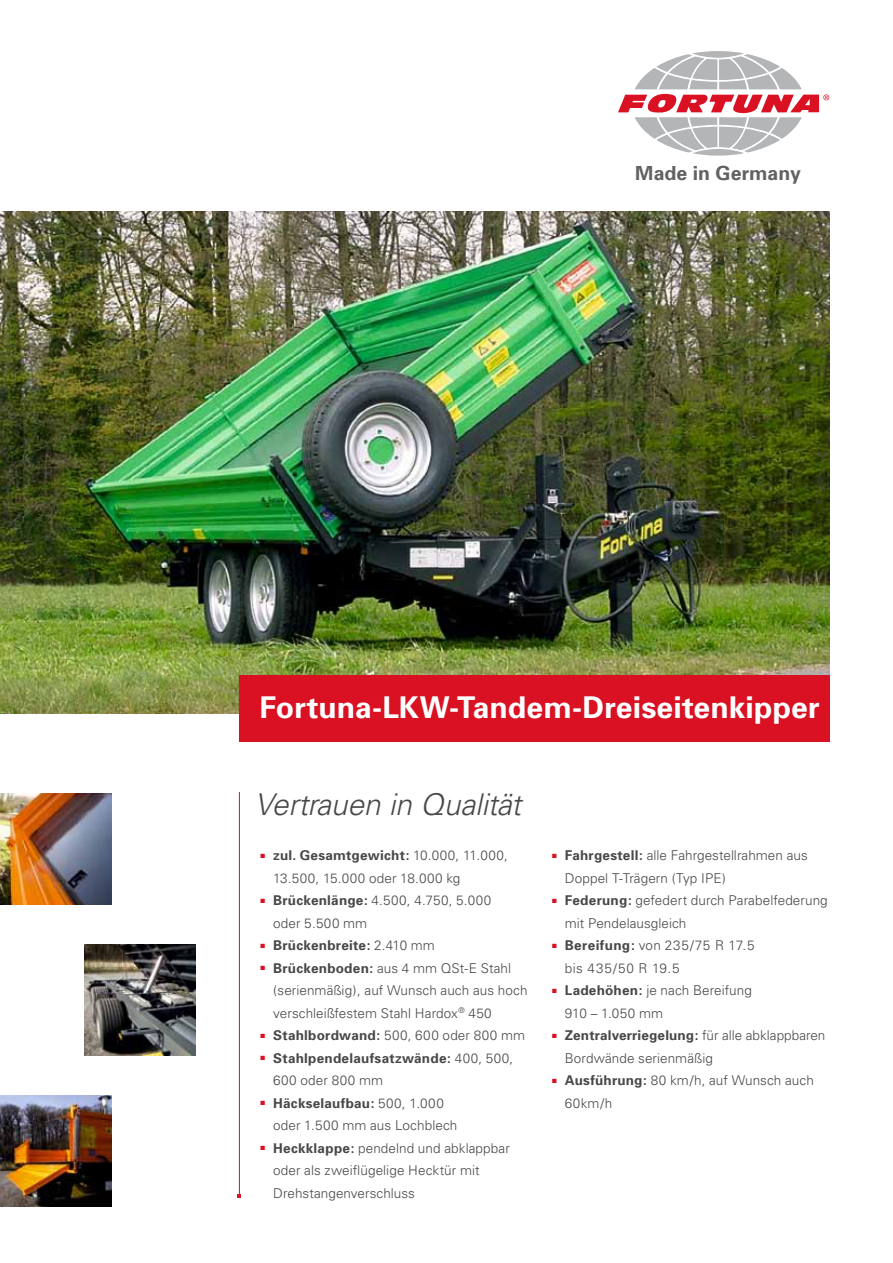
<style>
.page{position:relative;width:893px;height:1263px;background:#fff}
.page>*{position:absolute;margin:0;border:0;box-sizing:border-box;transform-origin:0 0}
.t1{font:700 30px "Univers";letter-spacing:.005em;color:#fff}
.t2{font:italic 300 30px "Univers";letter-spacing:-.01em;color:#484849}
.t3{font:700 19.5px "Univers";color:#616263}
.t4{font:300 13.5px/22.5px "Univers";letter-spacing:.005em;color:#484849}
.t5{font:300 13.5px/22.5px "Univers";letter-spacing:.035em;color:#484849}
.t6{font:700 13.5px/22.5px "Univers";letter-spacing:.02em;color:#484849}
.t7{font:300 13.5px/22.5px "Univers";letter-spacing:.03em;color:#484849}
.s1{font-weight:700}
.s2{font-weight:300}
</style>
<div class="page">
<img style="left:0;top:211px;width:829px;height:502px">
<hr style="left:239px;top:792px;width:1px;height:404px;background:#d91122">
<div style="left:239px;top:675px;width:590px;height:66px;background:#d91122"></div>
<img style="left:0;top:793px;width:112px;height:111px">
<img style="left:84px;top:944px;width:112px;height:111px">
<img style="left:0;top:1095px;width:112px;height:111px">
<svg style="left:618px;top:51px;width:211px;height:105px"></svg>
<h2 class="t3" style="left:635px;top:161px;width:167px">Made in Germany</h2>
<h1 class="t1" style="left:259px;top:690px;width:562px">Fortuna-LKW-Tandem-Dreiseitenkipper</h1>
<h1 class="t2" style="left:255px;top:786px;width:268px">Vertrauen in Qualität</h1>
<p class="t4" style="left:273px;top:844px;width:236px;text-indent:-13px"><sup>■</sup> <span class="s1">zul. Gesamtgewicht:</span> 10.000, 11.000,<br>13.500, 15.000 oder 18.000 kg</p>
<p class="t7" style="left:273px;top:889px;width:220px;text-indent:-13px"><sup>■</sup> <span class="s1">Brückenlänge:</span> 4.500, 4.750, 5.000 oder 5.500 mm</p>
<p class="t6" style="left:260px;top:934px;width:176px"><sup>■</sup> Brückenbreite: <span class="s2">2.410 mm</span></p>
<p class="t4" style="left:273px;top:957px;width:256px;text-indent:-13px"><sup>■</sup> <span class="s1">Brückenboden:</span> aus 4 mm QSt-E Stahl (serienmäßig), auf Wunsch auch aus hoch verschleißfestem Stahl Hardox<sup>®</sup> 450</p>
<p class="t5" style="left:260px;top:1024px;width:266px"><sup>■</sup> <span class="s1">Stahlbordwand:</span> 500, 600 oder 800 mm</p>
<p class="t6" style="left:273px;top:1047px;width:242px;text-indent:-13px"><sup>■</sup> Stahlpendelaufsatzwände: <span class="s2">400, 500,<br>600 oder 800 mm</span></p>
<p class="t4" style="left:273px;top:1092px;width:186px;text-indent:-13px"><sup>■</sup> <span class="s1">Häckselaufbau:</span> 500, 1.000 oder 1.500 mm aus Lochblech</p>
<p class="t4" style="left:273px;top:1137px;width:238px;text-indent:-13px"><sup>■</sup> <span class="s1">Heckklappe:</span> pendelnd und abklappbar oder als zweiflügelige Hecktür mit<br>Drehstangenverschluss</p>
<p class="t4" style="left:565px;top:844px;width:244px;text-indent:-13px"><sup>■</sup> <span class="s1">Fahrgestell:</span> alle Fahrgestellrahmen aus<br>Doppel T-Trägern (Typ IPE)</p>
<p class="t4" style="left:565px;top:889px;width:264px;text-indent:-13px"><sup>■</sup> <span class="s1">Federung:</span> gefedert durch Parabelfederung mit Pendelausgleich</p>
<p class="t5" style="left:565px;top:934px;width:191px;text-indent:-13px"><sup>■</sup> <span class="s1">Bereifung:</span> von 235/75 R 17.5 bis 435/50 R 19.5</p>
<p class="t4" style="left:565px;top:979px;width:189px;text-indent:-13px"><sup>■</sup> <span class="s1">Ladehöhen:</span> je nach Bereifung<br>910 – 1.050 mm</p>
<p class="t4" style="left:565px;top:1024px;width:262px;text-indent:-13px"><sup>■</sup> <span class="s1">Zentralverriegelung:</span> für alle abklappbaren<br>Bordwände serienmäßig</p>
<p class="t4" style="left:565px;top:1069px;width:251px;text-indent:-13px"><sup>■</sup> <span class="s1">Ausführung:</span> 80 km/h, auf Wunsch auch<br>60km/h</p>
</div>
